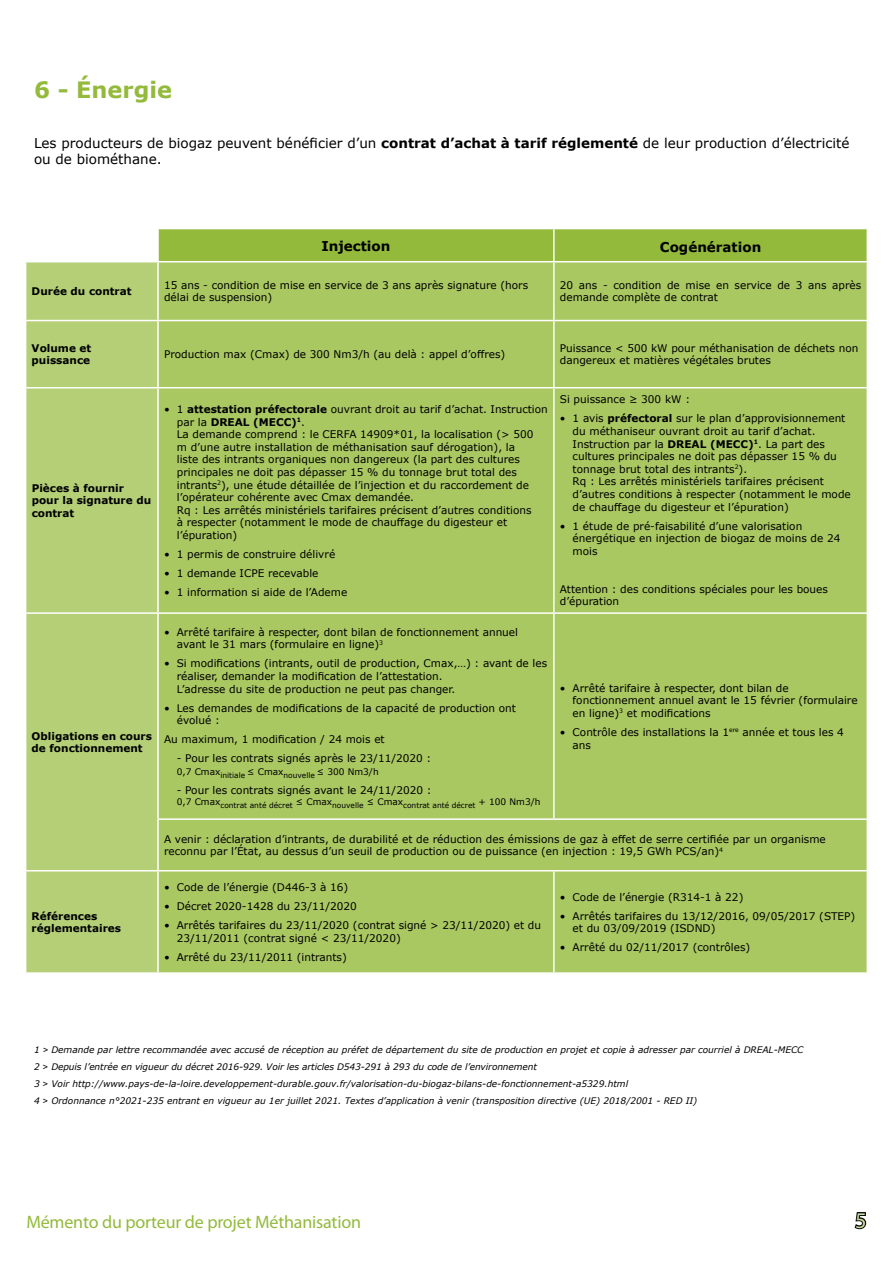
<style>
.page{position:relative;width:893px;height:1263px;background:#fff}
.page>*{position:absolute;margin:0;border:0;box-sizing:border-box;transform-origin:0 0}
.t1{font:700 22.5px "Verdana";color:#93ba3b}
.t2{font:22.5px "Myriad Pro";color:#c9dd9d}
.t3{font:18px "Myriad Pro";letter-spacing:-.01em;color:#93ba3b}
.t4{font:13.5px/16.2px "Verdana";color:#000}
.t5{font:700 13.5px "Verdana";color:#000}
.t6{font:10.5px/12.6px "Verdana";color:#000}
.t7{font:700 10.5px/12.6px "Verdana";color:#000}
.t8{font:italic 9px/16.8px "Verdana";color:#000}
.t9{font:9px "Verdana";color:#000}
.t10{font:7.5px "Verdana";color:#000}
.s1{font-weight:700}
.s2{font-family:"Arial"}
.s3{font-family:"Arial";font-style:normal}
</style>
<div class="page">
<div style="left:159px;top:229px;width:708px;height:32px;background:#93ba3b"></div>
<div style="left:26px;top:262px;width:131px;height:710px;background:#b4cf76"></div>
<div style="left:159px;top:262px;width:708px;height:710px;background:#a9c862"></div>
<hr style="left:25px;top:320px;width:133px;height:1px;background:#fff">
<hr style="left:158px;top:320px;width:396px;height:1px;background:#fff">
<hr style="left:554px;top:320px;width:314px;height:1px;background:#fff">
<hr style="left:25px;top:387px;width:133px;height:1px;background:#fff">
<hr style="left:158px;top:387px;width:396px;height:1px;background:#fff">
<hr style="left:554px;top:387px;width:314px;height:1px;background:#fff">
<hr style="left:25px;top:612px;width:133px;height:2px;background:#fff">
<hr style="left:158px;top:612px;width:396px;height:2px;background:#fff">
<hr style="left:554px;top:612px;width:314px;height:2px;background:#fff">
<hr style="left:157px;top:818px;width:397px;height:2px;background:#fff">
<hr style="left:554px;top:818px;width:314px;height:2px;background:#fff">
<hr style="left:25px;top:870px;width:133px;height:1px;background:#fff">
<hr style="left:158px;top:870px;width:396px;height:1px;background:#fff">
<hr style="left:553px;top:229px;width:2px;height:32px;background:#fff">
<hr style="left:553px;top:262px;width:2px;height:58px;background:#fff">
<hr style="left:553px;top:321px;width:2px;height:66px;background:#fff">
<hr style="left:553px;top:388px;width:2px;height:224px;background:#fff">
<hr style="left:553px;top:614px;width:2px;height:204px;background:#fff">
<hr style="left:554px;top:870px;width:314px;height:1px;background:#fff">
<hr style="left:553px;top:871px;width:2px;height:101px;background:#fff">
<svg style="left:854px;top:1212px;width:13px;height:18px"></svg>
<h1 class="t1" style="left:34px;top:74px;width:140px">6 - Énergie</h1>
<p class="t4" style="left:34px;top:135px;width:817px">Les producteurs de biogaz peuvent bénéficier d’un <span class="s1">contrat d’achat à tarif réglementé</span> de leur production d’électricité ou de biométhane.</p>
<p class="t5" style="left:321px;top:236px;width:70px">Injection</p>
<p class="t5" style="left:660px;top:237px;width:103px">Cogénération</p>
<p class="t7" style="left:32px;top:285px;width:102px">Durée du contrat</p>
<p class="t6" style="left:164px;top:279px;width:366px">15 ans - condition de mise en service de 3 ans après signature (hors délai de suspension)</p>
<p class="t6" style="left:560px;top:279px;width:303px">20 ans - condition de mise en service de 3 ans après demande complète de contrat</p>
<p class="t7" style="left:32px;top:341px;width:61px">Volume et puissance</p>
<p class="t6" style="left:164px;top:348px;width:343px">Production max (Cmax) de 300 Nm3/h (au delà : appel d’offres)</p>
<p class="t6" style="left:560px;top:342px;width:300px">Puissance &lt; 500 kW pour méthanisation de déchets non dangereux et matières végétales brutes</p>
<p class="t7" style="left:32px;top:481px;width:121px">Pièces à fournir pour la signature du contrat</p>
<p class="t7" style="left:32px;top:729px;width:122px">Obligations en cours de fonctionnement</p>
<p class="t7" style="left:32px;top:909px;width:91px">Références réglementaires</p>
<p class="t6" style="left:177px;top:403px;width:373px;text-indent:-13px">• 1 <span class="s1">attestation préfectorale</span> ouvrant droit au tarif d’achat. Instruction par la <span class="s1">DREAL (MECC)</span><sup>1</sup>.<br>La demande comprend : le CERFA 14909*01, la localisation (&gt; 500<br>m d’une autre installation de méthanisation sauf dérogation), la<br>liste des intrants organiques non dangereux (la part des cultures principales ne doit pas dépasser 15 % du tonnage brut total des intrants<sup>2</sup>), une étude détaillée de l’injection et du raccordement de l’opérateur cohérente avec Cmax demandée.<br>Rq : Les arrêtés ministériels tarifaires précisent d’autres conditions<br>à respecter (notamment le mode de chauffage du digesteur et l’épuration)</p>
<p class="t6" style="left:164px;top:548px;width:173px">• 1 permis de construire délivré</p>
<p class="t6" style="left:164px;top:567px;width:156px">• 1 demande ICPE recevable</p>
<p class="t6" style="left:164px;top:586px;width:185px">• 1 information si aide de l’Ademe</p>
<p class="t6" style="left:177px;top:625px;width:343px;text-indent:-13px">• Arrêté tarifaire à respecter, dont bilan de fonctionnement annuel avant le 31 mars (formulaire en ligne)<sup>3</sup></p>
<p class="t6" style="left:177px;top:657px;width:372px;text-indent:-13px">• Si modifications (intrants, outil de production, Cmax,…) : avant de les réaliser, demander la modification de l’attestation.<br>L’adresse du site de production ne peut pas changer.</p>
<p class="t6" style="left:177px;top:701px;width:341px;text-indent:-13px">• Les demandes de modifications de la capacité de production ont évolué :</p>
<p class="t6" style="left:164px;top:733px;width:222px">Au maximum, 1 modification / 24 mois et</p>
<p class="t6" style="left:177px;top:752px;width:256px">- Pour les contrats signés après le 23/11/2020 :</p>
<p class="t9" style="left:177px;top:765px;width:203px">0,7 Cmax<sub>initiale</sub> ≤ Cmax<sub>nouvelle</sub> ≤ 300 Nm3/h</p>
<p class="t6" style="left:177px;top:783px;width:256px">- Pour les contrats signés avant le 24/11/2020 :</p>
<p class="t10" style="left:177px;top:800px;width:365px"><sup>0,7</sup> <sup>Cmax</sup>contrat anté décret <sup>≤</sup> <sup>Cmax</sup>nouvelle <sup>≤</sup> <sup>Cmax</sup>contrat anté décret <sup>+</sup> <sup>100</sup> <sup>Nm3/h</sup></p>
<p class="t6" style="left:560px;top:393px;width:132px">Si puissance ≥ 300 kW :</p>
<p class="t6" style="left:573px;top:412px;width:280px;text-indent:-13px">• 1 avis <span class="s1">préfectoral</span> sur le plan d’approvisionnement du méthaniseur ouvrant droit au tarif d’achat.<br>Instruction par la <span class="s1">DREAL (MECC)</span><sup>1</sup>. La part des cultures principales ne doit pas dépasser 15 % du tonnage brut total des intrants<sup>2</sup>).<br>Rq : Les arrêtés ministériels tarifaires précisent d’autres conditions à respecter (notamment le mode de chauffage du digesteur et l’épuration)</p>
<p class="t6" style="left:573px;top:519px;width:269px;text-indent:-13px">• 1 étude de pré-faisabilité d’une valorisation énergétique en injection de biogaz de moins de 24 mois</p>
<p class="t6" style="left:560px;top:583px;width:270px">Attention : des conditions spéciales pour les boues d’épuration</p>
<p class="t6" style="left:573px;top:681px;width:286px;text-indent:-13px">• Arrêté tarifaire à respecter, dont bilan de fonctionnement annuel avant le 15 février (formulaire en ligne)<sup>3</sup> et modifications</p>
<p class="t6" style="left:573px;top:726px;width:273px;text-indent:-13px">• Contrôle des installations la 1<sup>ere</sup> année et tous les 4 ans</p>
<p class="t6" style="left:164px;top:832px;width:663px">A venir : déclaration d’intrants, de durabilité et de réduction des émissions de gaz à effet de serre certifiée par un organisme reconnu par l’État, au dessus d’un seuil de production ou de puissance (en injection : 19,5 GWh PCS/an)<sup>4</sup></p>
<p class="t6" style="left:164px;top:881px;width:186px">• Code de l’énergie (D446-3 à 16)</p>
<p class="t6" style="left:164px;top:900px;width:194px">• Décret 2020-1428 du 23/11/2020</p>
<p class="t6" style="left:177px;top:919px;width:366px;text-indent:-13px">• Arrêtés tarifaires du 23/11/2020 (contrat signé &gt; 23/11/2020) et du<br>23/11/2011 (contrat signé &lt; 23/11/2020)</p>
<p class="t6" style="left:164px;top:950px;width:184px">• Arrêté du 23/11/2011 (intrants)</p>
<p class="t6" style="left:560px;top:890px;width:185px">• Code de l’énergie (R314-1 à 22)</p>
<p class="t6" style="left:573px;top:909px;width:284px;text-indent:-13px">• Arrêtés tarifaires du 13/12/2016, 09/05/2017 (STEP) et du 03/09/2019 (ISDND)</p>
<p class="t6" style="left:560px;top:941px;width:192px">• Arrêté du 02/11/2017 (contrôles)</p>
<p class="t8" style="left:34px;top:1041px;width:771px">1 <span class="s2">&gt;</span> Demande par lettre recommandée avec accusé de réception au préfet de département du site de production en projet et copie à adresser par courriel à DREAL-MECC 2 <span class="s3">&gt;</span> Depuis l’entrée en vigueur du décret 2016-929. Voir les articles D543-291 à 293 du code de l’environnement<br>3 <span class="s3">&gt;</span> Voir http://www.pays-de-la-loire.developpement-durable.gouv.fr/valorisation-du-biogaz-bilans-de-fonctionnement-a5329.html<br>4 <span class="s3">&gt;</span> Ordonnance n°2021-235 entrant en vigueur au 1er juillet 2021. Textes d’application à venir (transposition directive (UE) 2018/2001 - RED II)</p>
<h2 class="t3" style="left:26px;top:1211px;width:336px">Mémento du porteur de projet Méthanisation</h2>
<h1 class="t2" style="left:855px;top:1206px;width:13px">5</h1>
</div>
